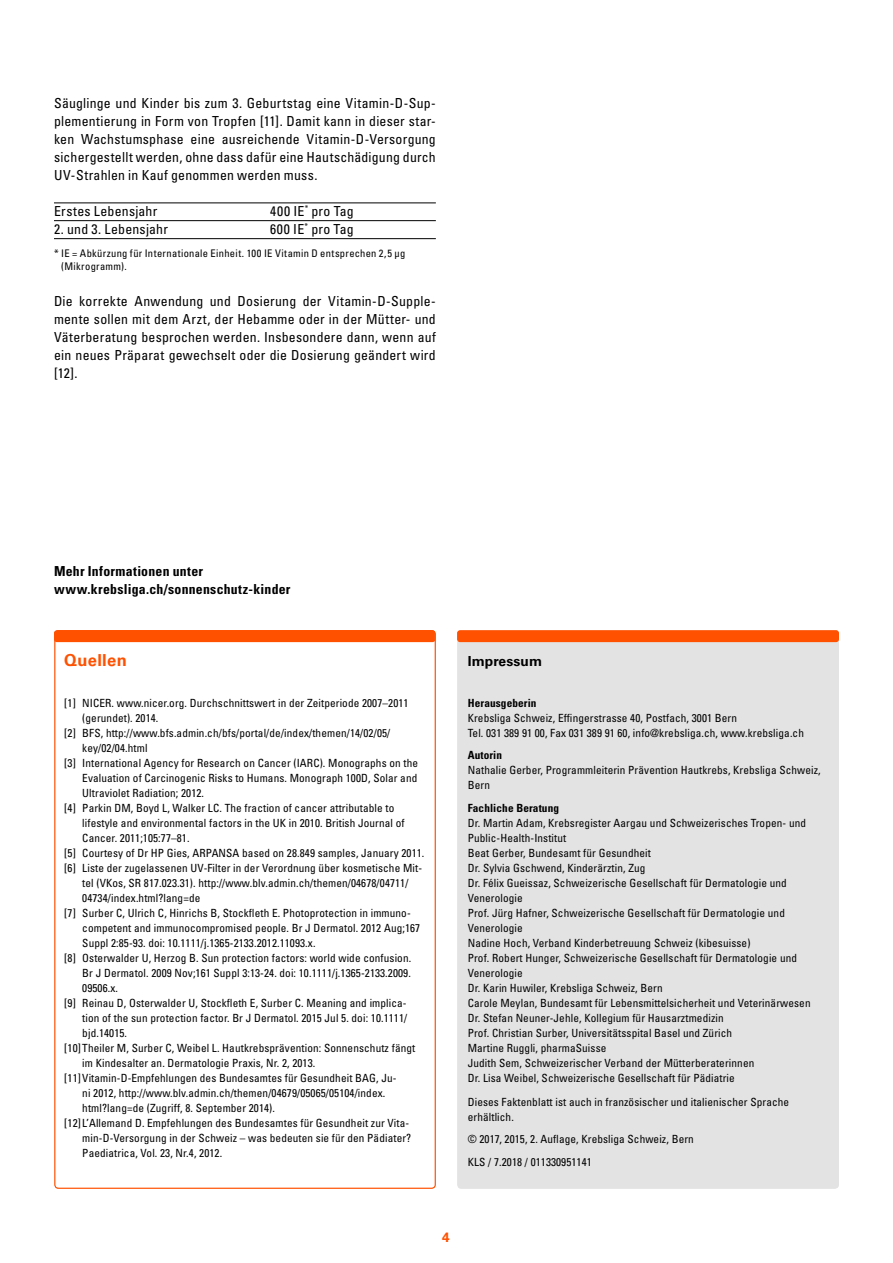
<style>
.page{position:relative;width:893px;height:1263px;background:#fff}
.page>*{position:absolute;margin:0;border:0;box-sizing:border-box;transform-origin:0 0}
.t1{font:700 16.5px "Univers LT Std";letter-spacing:.02em;color:#ff5100}
.t2{font:condensed 13.8px/18px "Univers LT Std";letter-spacing:.015em;color:#000;text-align:justify}
.t3{font:700 condensed 13.8px/18px "Univers LT Std";letter-spacing:.02em;color:#000}
.t4{font:700 13.8px "Univers LT Std";letter-spacing:.01em;color:#000}
.t5{font:700 13.5px "Univers LT Std";color:#ff5100}
.t6{font:condensed 11.25px/15px "Univers LT Std";letter-spacing:.01em;color:#000}
.t7{font:700 condensed 11.25px "Univers LT Std";letter-spacing:.01em;color:#000}
.t8{font:condensed 10.5px/13.5px "Univers LT Std";letter-spacing:.03em;color:#000}
</style>
<div class="page">
<div style="left:457px;top:630px;width:382px;height:559px;background:#e3e3e3;border-radius:4px"></div>
<div style="left:458px;top:631px;width:380px;height:10px;background:#ff5100;border-radius:2px"></div>
<div style="left:457px;top:630px;width:382px;height:12px;border:1px solid #ff5100;border-radius:2px"></div>
<hr style="left:54px;top:202px;width:382px;height:1px;background:#000">
<hr style="left:54px;top:220px;width:382px;height:1px;background:#000">
<hr style="left:54px;top:238px;width:382px;height:1px;background:#000">
<div style="left:55px;top:631px;width:380px;height:10px;background:#ff5100;border-radius:2px"></div>
<div style="left:54px;top:630px;width:381px;height:12px;border:1px solid #ff5100;border-radius:2px"></div>
<p class="t2" style="left:54px;top:94px;width:383px">Säuglinge und Kinder bis zum 3. Geburtstag eine Vitamin-D-Sup&shy;plementierung in Form von Tropfen [11]. Damit kann in dieser star&shy;ken Wachstumsphase eine ausreichende Vitamin-D-Versorgung sichergestellt werden, ohne dass dafür eine Hautschädigung durch UV-Strahlen in Kauf genommen werden muss.</p>
<p class="t2" style="left:54px;top:202px;width:105px">Erstes Lebensjahr</p>
<p class="t2" style="left:270px;top:202px;width:85px">400 IE<sup>*</sup> pro Tag</p>
<p class="t2" style="left:54px;top:220px;width:115px">2. und 3. Lebensjahr</p>
<p class="t2" style="left:270px;top:220px;width:85px">600 IE<sup>*</sup> pro Tag</p>
<p class="t8" style="left:61px;top:246px;width:346px;text-indent:-7px">* IE = Abkürzung für Internationale Einheit. 100 IE Vitamin D entsprechen 2,5 µg (Mikrogramm).</p>
<p class="t2" style="left:54px;top:292px;width:383px">Die korrekte Anwendung und Dosierung der Vitamin-D-Supple&shy;mente sollen mit dem Arzt, der Hebamme oder in der Mütter- und Väterberatung besprochen werden. Insbesondere dann, wenn auf ein neues Präparat gewechselt oder die Dosierung geändert wird [12].</p>
<p class="t3" style="left:54px;top:562px;width:238px">Mehr Informationen unter www.krebsliga.ch/sonnenschutz-kinder</p>
<h1 class="t1" style="left:64px;top:651px;width:64px">Quellen</h1>
<p class="t6" style="left:64px;top:695px;width:346px">[1] NICER. www.nicer.org. Durchschnittswert in der Zeitperiode 2007–2011</p>
<p class="t6" style="left:82px;top:710px;width:78px">(gerundet). 2014.</p>
<p class="t6" style="left:64px;top:725px;width:327px">[2] BFS, http://www.bfs.admin.ch/bfs/portal/de/index/themen/14/02/05/</p>
<p class="t6" style="left:82px;top:740px;width:67px">key/02/04.html</p>
<p class="t6" style="left:64px;top:755px;width:355px">[3] International Agency for Research on Cancer (IARC). Monographs on the</p>
<p class="t6" style="left:82px;top:770px;width:337px">Evaluation of Carcinogenic Risks to Humans. Monograph 100D, Solar and</p>
<p class="t6" style="left:82px;top:785px;width:123px">Ultraviolet Radiation; 2012.</p>
<p class="t6" style="left:64px;top:800px;width:332px">[4] Parkin DM, Boyd L, Walker LC. The fraction of cancer attributable to</p>
<p class="t6" style="left:82px;top:815px;width:324px">lifestyle and environmental factors in the UK in 2010. British Journal of</p>
<p class="t6" style="left:82px;top:830px;width:109px">Cancer. 2011;105:77–81.</p>
<p class="t6" style="left:64px;top:845px;width:362px">[5] Courtesy of Dr HP Gies, ARPANSA based on 28.849 samples, January 2011.</p>
<p class="t6" style="left:64px;top:860px;width:359px">[6] Liste der zugelassenen UV-Filter in der Verordnung über kosmetische Mit-</p>
<p class="t6" style="left:82px;top:875px;width:328px">tel (VKos, SR 817.023.31). http://www.blv.admin.ch/themen/04678/04711/</p>
<p class="t6" style="left:82px;top:890px;width:120px">04734/index.html?lang=de</p>
<p class="t6" style="left:64px;top:905px;width:348px">[7] Surber C, Ulrich C, Hinrichs B, Stockfleth E. Photoprotection in immuno-</p>
<p class="t6" style="left:82px;top:920px;width:339px">competent and immunocompromised people. Br J Dermatol. 2012 Aug;167</p>
<p class="t6" style="left:82px;top:935px;width:235px">Suppl 2:85-93. doi: 10.1111/j.1365-2133.2012.11093.x.</p>
<p class="t6" style="left:64px;top:950px;width:348px">[8] Osterwalder U, Herzog B. Sun protection factors: world wide confusion.</p>
<p class="t6" style="left:82px;top:965px;width:330px">Br J Dermatol. 2009 Nov;161 Suppl 3:13-24. doi: 10.1111/j.1365-2133.2009.</p>
<p class="t6" style="left:82px;top:980px;width:37px">09506.x.</p>
<p class="t6" style="left:64px;top:995px;width:344px">[9] Reinau D, Osterwalder U, Stockfleth E, Surber C. Meaning and implica-</p>
<p class="t6" style="left:82px;top:1010px;width:326px">tion of the sun protection factor. Br J Dermatol. 2015 Jul 5. doi: 10.1111/</p>
<p class="t6" style="left:82px;top:1025px;width:46px">bjd.14015.</p>
<p class="t6" style="left:64px;top:1040px;width:352px">[10] Theiler M, Surber C, Weibel L. Hautkrebsprävention: Sonnenschutz fängt</p>
<p class="t6" style="left:82px;top:1055px;width:234px">im Kindesalter an. Dermatologie Praxis, Nr. 2, 2013.</p>
<p class="t6" style="left:64px;top:1070px;width:334px">[11]Vitamin-D-Empfehlungen des Bundesamtes für Gesundheit BAG, Ju-</p>
<p class="t6" style="left:82px;top:1085px;width:305px">ni 2012, http://www.blv.admin.ch/themen/04679/05065/05104/index.</p>
<p class="t6" style="left:82px;top:1100px;width:194px">html?lang=de (Zugriff, 8. September 2014).</p>
<p class="t6" style="left:64px;top:1115px;width:346px">[12] L’Allemand D. Empfehlungen des Bundesamtes für Gesundheit zur Vita-</p>
<p class="t6" style="left:82px;top:1130px;width:330px">min-D-Versorgung in der Schweiz – was bedeuten sie für den Pädiater?</p>
<p class="t6" style="left:82px;top:1145px;width:141px">Paediatrica, Vol. 23, Nr.4, 2012.</p>
<p class="t4" style="left:468px;top:653px;width:76px">Impressum</p>
<p class="t7" style="left:468px;top:696px;width:70px">Herausgeberin</p>
<p class="t6" style="left:468px;top:710px;width:338px">Krebsliga Schweiz, Effingerstrasse 40, Postfach, 3001 Bern<br>Tel. 031 389 91 00, Fax 031 389 91 60, info@krebsliga.ch, www.krebsliga.ch</p>
<p class="t7" style="left:468px;top:748px;width:36px">Autorin</p>
<p class="t6" style="left:468px;top:762px;width:354px">Nathalie Gerber, Programmleiterin Prävention Hautkrebs, Krebsliga Schweiz,<br>Bern</p>
<p class="t7" style="left:468px;top:801px;width:93px">Fachliche Beratung</p>
<p class="t6" style="left:468px;top:815px;width:344px">Dr. Martin Adam, Krebsregister Aargau und Schweizerisches Tropen- und Public-Health-Institut<br>Beat Gerber, Bundesamt für Gesundheit<br>Dr. Sylvia Gschwend, Kinderärztin, Zug<br>Dr. Félix Gueissaz, Schweizerische Gesellschaft für Dermatologie und Venerologie<br>Prof. Jürg Hafner, Schweizerische Gesellschaft für Dermatologie und Venerologie<br>Nadine Hoch, Verband Kinderbetreuung Schweiz (kibesuisse)<br>Prof. Robert Hunger, Schweizerische Gesellschaft für Dermatologie und Venerologie<br>Dr. Karin Huwiler, Krebsliga Schweiz, Bern<br>Carole Meylan, Bundesamt für Lebensmittelsicherheit und Veterinärwesen Dr. Stefan Neuner-Jehle, Kollegium für Hausarztmedizin<br>Prof. Christian Surber, Universitätsspital Basel und Zürich<br>Martine Ruggli, pharmaSuisse<br>Judith Sem, Schweizerischer Verband der Mütterberaterinnen<br>Dr. Lisa Weibel, Schweizerische Gesellschaft für Pädiatrie</p>
<p class="t6" style="left:468px;top:1094px;width:323px">Dieses Faktenblatt ist auch in französischer und italienischer Sprache erhältlich.</p>
<p class="t6" style="left:468px;top:1128px;width:228px;line-height:22.5px">© 2017, 2015, 2. Auflage, Krebsliga Schweiz, Bern<br>KLS / 7.2018 / 011330951141</p>
<p class="t5" style="left:442px;top:1229px;width:9px">4</p>
</div>
